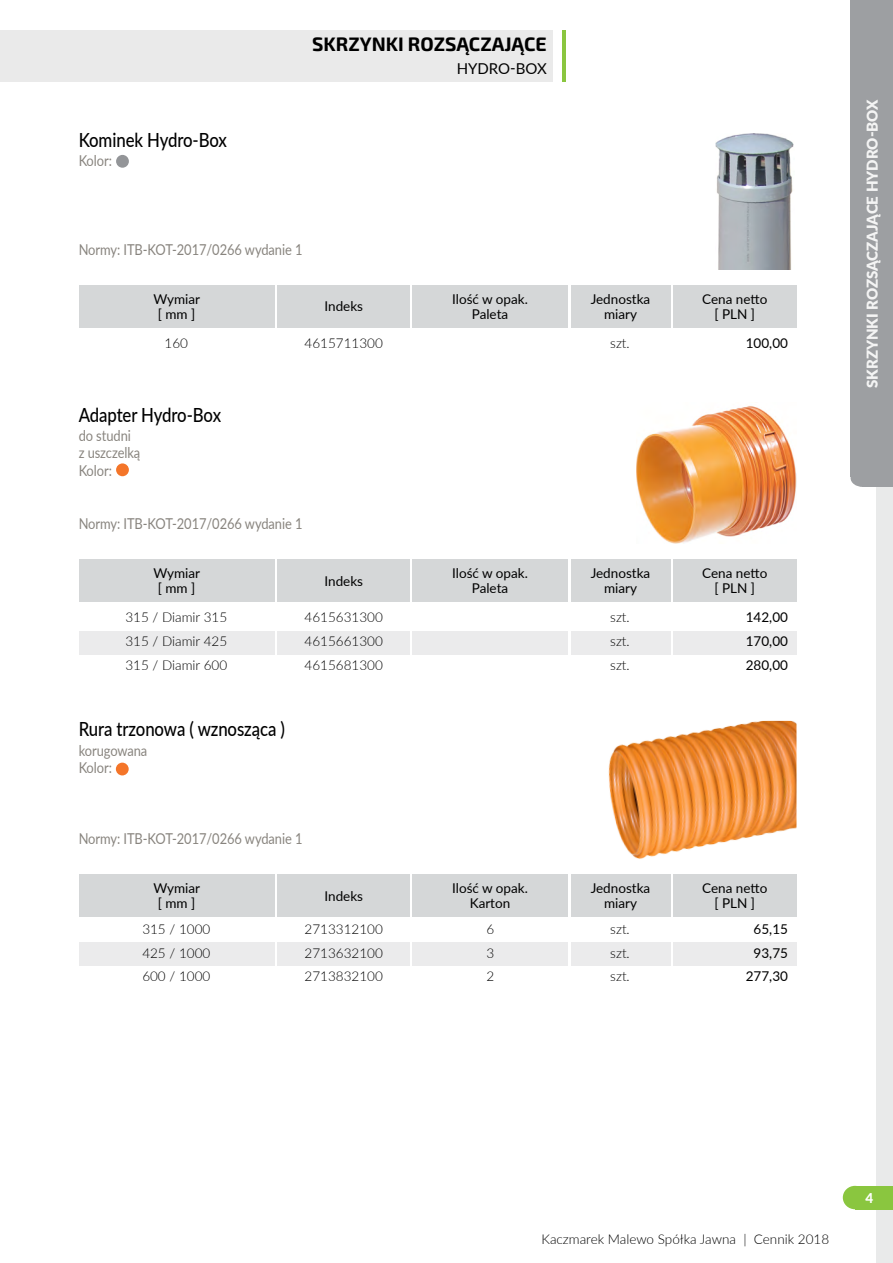
<style>
.page{position:relative;width:893px;height:1263px;background:#fff}
.page>*{position:absolute;margin:0;border:0;box-sizing:border-box;transform-origin:0 0}
.t1{font:500 19.5px "Lato";letter-spacing:-.005em;color:#000;scale:.86 1}
.t2{font:700 19.5px "Exo 2";color:#000}
.t3{font:15px/17.7px "Lato";letter-spacing:-.005em;color:#88847e;scale:.86 1}
.t4{font:900 15px "Lato";color:#f4f4f4}
.t5{font:15px "Lato";color:#000}
.t6{font:13.5px/15px "Lato";color:#000;text-align:center}
.t7{font:300 13.5px/23.7px "Lato";color:#000;text-align:justify}
.t8{font:800 13.5px "Lato";color:#fff}
</style>
<div class="page">
<div style="left:0;top:31px;width:552px;height:51px;background:#eaeaea"></div>
<div style="left:876px;top:485px;width:17px;height:778px;background:#e9eaea"></div>
<div style="left:855px;top:1186px;width:38px;height:23px;background:#8ac63f"></div>
<div style="left:843px;top:1186px;width:24px;height:23px;background:#8ac63f;border-radius:50%"></div>
<div style="left:850px;top:0;width:20px;height:477px;background:#9d9fa2"></div>
<div style="left:863px;top:0;width:30px;height:487px;background:#9d9fa2"></div>
<div style="left:851px;top:469px;width:24px;height:18px;background:#9d9fa2;border-radius:50%"></div>
<hr style="left:563px;top:31px;width:3px;height:51px;background:#8ac63f">
<div style="left:79px;top:285px;width:196px;height:42px;background:#d5d7d8"></div>
<div style="left:278px;top:285px;width:132px;height:42px;background:#d5d7d8"></div>
<div style="left:412px;top:285px;width:156px;height:42px;background:#d5d7d8"></div>
<div style="left:570px;top:285px;width:100px;height:42px;background:#d5d7d8"></div>
<div style="left:673px;top:285px;width:123px;height:42px;background:#d5d7d8"></div>
<div style="left:116px;top:155px;width:13px;height:13px;background:#939598;border-radius:50%"></div>
<img style="left:716px;top:134px;width:78px;height:135px">
<div style="left:79px;top:874px;width:196px;height:43px;background:#d5d7d8"></div>
<div style="left:278px;top:874px;width:132px;height:43px;background:#d5d7d8"></div>
<div style="left:412px;top:874px;width:156px;height:43px;background:#d5d7d8"></div>
<div style="left:570px;top:874px;width:100px;height:43px;background:#d5d7d8"></div>
<div style="left:673px;top:874px;width:123px;height:43px;background:#d5d7d8"></div>
<div style="left:79px;top:942px;width:196px;height:23px;background:#ebebec"></div>
<div style="left:278px;top:942px;width:132px;height:23px;background:#ebebec"></div>
<div style="left:412px;top:942px;width:156px;height:23px;background:#ebebec"></div>
<div style="left:570px;top:942px;width:100px;height:23px;background:#ebebec"></div>
<div style="left:673px;top:942px;width:123px;height:23px;background:#ebebec"></div>
<div style="left:116px;top:763px;width:13px;height:12px;background:#f47529;border-radius:50%"></div>
<img style="left:608px;top:721px;width:188px;height:138px">
<div style="left:79px;top:632px;width:196px;height:23px;background:#ebebec"></div>
<div style="left:278px;top:632px;width:132px;height:23px;background:#ebebec"></div>
<div style="left:412px;top:632px;width:156px;height:23px;background:#ebebec"></div>
<div style="left:570px;top:632px;width:100px;height:23px;background:#ebebec"></div>
<div style="left:673px;top:632px;width:123px;height:23px;background:#ebebec"></div>
<div style="left:79px;top:559px;width:196px;height:43px;background:#d5d7d8"></div>
<div style="left:278px;top:559px;width:132px;height:43px;background:#d5d7d8"></div>
<div style="left:412px;top:559px;width:156px;height:43px;background:#d5d7d8"></div>
<div style="left:570px;top:559px;width:100px;height:43px;background:#d5d7d8"></div>
<div style="left:673px;top:559px;width:123px;height:43px;background:#d5d7d8"></div>
<div style="left:116px;top:463px;width:13px;height:13px;background:#f47529;border-radius:50%"></div>
<img style="left:637px;top:406px;width:160px;height:138px">
<h1 class="t1" style="left:79px;top:126px;width:174px">Kominek Hydro-Box</h1>
<p class="t3" style="left:79px;top:151px;width:40px">Kolor:</p>
<h1 class="t2" style="left:312px;top:33px;width:236px">SKRZYNKI ROZSĄCZAJĄCE</h1>
<p class="t5" style="left:457px;top:58px;width:92px">Hydro-box</p>
<p class="t3" style="left:79px;top:240px;width:262px">Normy: ITB-KOT-2017/0266 wydanie 1</p>
<p class="t6" style="left:153px;top:291px;width:48px">Wymiar [ mm ]</p>
<p class="t6" style="left:324px;top:298px;width:40px">Indeks</p>
<p class="t6" style="left:452px;top:291px;width:77px">Ilość w opak.<br>Paleta</p>
<p class="t6" style="left:591px;top:291px;width:61px">Jednostka miary</p>
<p class="t6" style="left:702px;top:291px;width:67px">Cena netto [ PLN ]</p>
<p class="t6" style="left:746px;top:335px;width:44px">100,00</p>
<p class="t7" style="left:165px;top:331px;width:25px">160</p>
<p class="t7" style="left:305px;top:331px;width:80px">4615711300</p>
<p class="t7" style="left:610px;top:331px;width:21px">szt.</p>
<h1 class="t1" style="left:79px;top:400px;width:167px">Adapter Hydro-Box</h1>
<p class="t3" style="left:79px;top:426px;width:73px">do studni z uszczelką<br>Kolor:</p>
<p class="t3" style="left:79px;top:514px;width:262px">Normy: ITB-KOT-2017/0266 wydanie 1</p>
<p class="t6" style="left:153px;top:565px;width:48px">Wymiar [ mm ]</p>
<p class="t6" style="left:324px;top:573px;width:40px">Indeks</p>
<p class="t6" style="left:452px;top:565px;width:77px">Ilość w opak.<br>Paleta</p>
<p class="t6" style="left:591px;top:565px;width:61px">Jednostka miary</p>
<p class="t6" style="left:702px;top:565px;width:67px">Cena netto [ PLN ]</p>
<p class="t6" style="left:746px;top:605px;width:44px;line-height:23.7px;text-align:justify">142,00<br>170,00<br>280,00</p>
<p class="t7" style="left:125px;top:605px;width:103px">315 / Diamir 315<br>315 / Diamir 425<br>315 / Diamir 600</p>
<p class="t7" style="left:305px;top:605px;width:80px">4615631300<br>4615661300<br>4615681300</p>
<p class="t7" style="left:610px;top:605px;width:21px">szt. szt. szt.</p>
<h1 class="t1" style="left:79px;top:715px;width:241px">Rura trzonowa ( wznosząca )</h1>
<p class="t3" style="left:79px;top:740px;width:81px">korugowana<br>Kolor:</p>
<p class="t3" style="left:79px;top:829px;width:262px">Normy: ITB-KOT-2017/0266 wydanie 1</p>
<p class="t6" style="left:153px;top:880px;width:48px">Wymiar [ mm ]</p>
<p class="t6" style="left:324px;top:888px;width:40px">Indeks</p>
<p class="t6" style="left:452px;top:880px;width:77px">Ilość w opak.<br>Karton</p>
<p class="t6" style="left:591px;top:880px;width:61px">Jednostka miary</p>
<p class="t6" style="left:702px;top:880px;width:67px">Cena netto [ PLN ]</p>
<p class="t7" style="left:142px;top:917px;width:69px">315 / 1000<br>425 / 1000<br>600 / 1000</p>
<p class="t7" style="left:305px;top:917px;width:80px">2713312100<br>2713632100<br>2713832100</p>
<p class="t7" style="left:487px;top:917px;width:9px">6<br>3<br>2</p>
<p class="t7" style="left:610px;top:917px;width:21px">szt. szt. szt.</p>
<p class="t6" style="left:746px;top:916px;width:44px;line-height:23.7px">65,15<br>93,75<br>277,30</p>
<p class="t4" style="left:861px;top:388px;width:290px;rotate:-90deg">Skrzynki rozsączające Hydro-Box</p>
<p class="t7" style="left:541px;top:1226px;width:289px">Kaczmarek Malewo Spółka Jawna | Cennik 2018</p>
<p class="t8" style="left:866px;top:1188px;width:9px">4</p>
</div>
